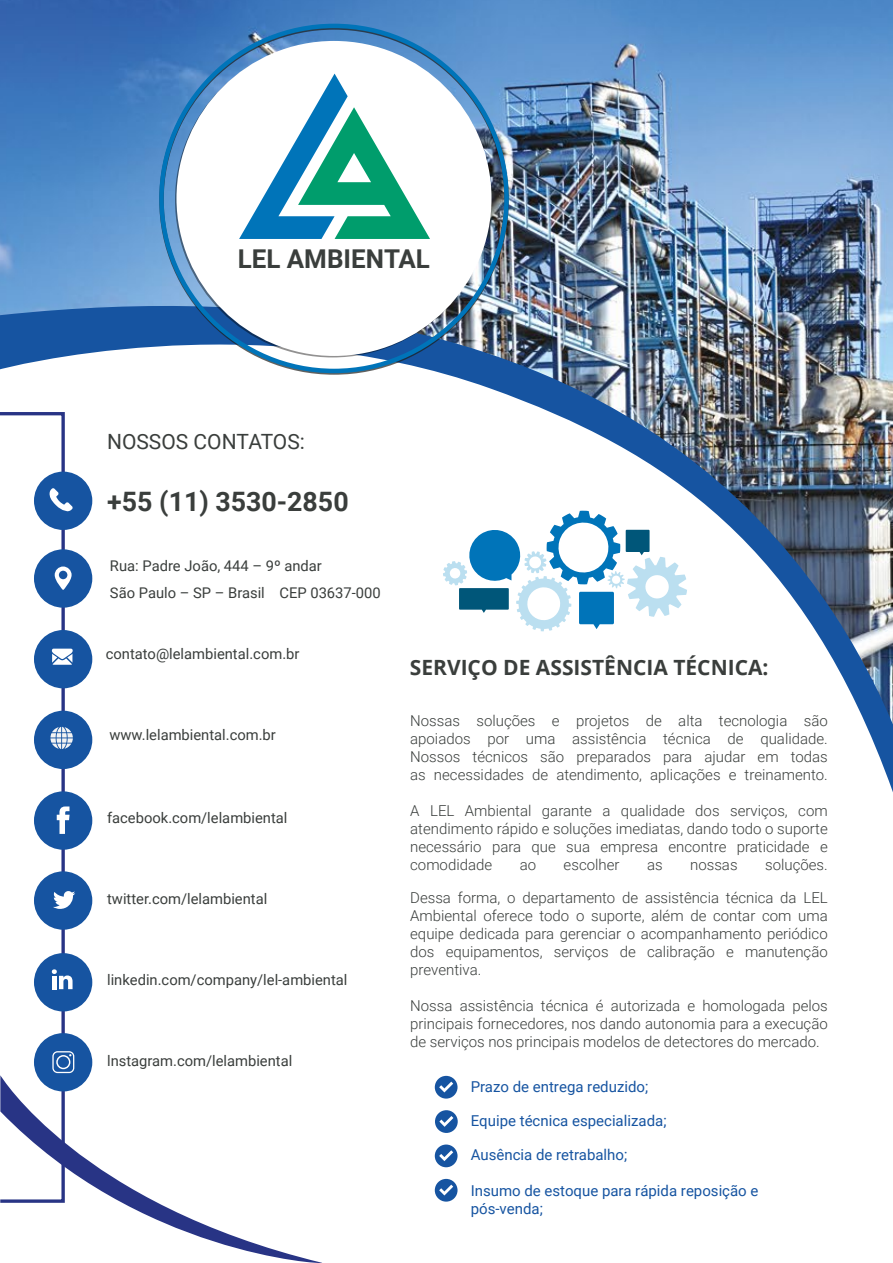
<style>
.page{position:relative;width:893px;height:1263px;background:#fff}
.page>*{position:absolute;margin:0;border:0;box-sizing:border-box;transform-origin:0 0}
.t1{font:700 26.7px "Roboto";color:#3a3e3c}
.t2{font:700 25.95px "Roboto";color:#3a3e3c}
.t3{font:700 21px "Open Sans";color:#3a3e3c}
.t4{font:21px "Roboto";color:#3a3e3c}
.t5{font:300 15px/18px "Roboto";color:#3a3e3c;text-align:justify}
.t6{font:15px/18px "Roboto";color:#1654a1}
.t7{font:14.7px/27px "Roboto";color:#3a3e3c}
</style>
<div class="page">
<img style="left:0;top:0;width:893px;height:250px">
<svg style="left:34px;top:795px;width:31px;height:280px"></svg>
<div style="left:34px;top:791px;width:58px;height:59px;background:#1654a1;border-radius:50%"></div>
<div style="left:34px;top:871px;width:58px;height:59px;background:#1654a1;border-radius:50%"></div>
<div style="left:34px;top:953px;width:58px;height:58px;background:#1654a1;border-radius:50%"></div>
<div style="left:34px;top:1033px;width:58px;height:58px;background:#1654a1;border-radius:50%"></div>
<svg style="left:435px;top:1110px;width:23px;height:23px"></svg>
<svg style="left:435px;top:1144px;width:23px;height:23px"></svg>
<svg style="left:435px;top:1076px;width:23px;height:23px"></svg>
<svg style="left:435px;top:1179px;width:23px;height:23px"></svg>
<svg style="left:52px;top:969px;width:21px;height:20px"></svg>
<svg style="left:57px;top:806px;width:13px;height:28px"></svg>
<svg style="left:53px;top:891px;width:22px;height:18px"></svg>
<svg style="left:52px;top:1051px;width:22px;height:22px"></svg>
<svg style="left:0;top:1075px;width:322px;height:188px"></svg>
<img style="left:0;top:250px;width:893px;height:542px">
<div style="left:177px;top:41px;width:315px;height:315px;background:#fff;border-radius:50%"></div>
<svg style="left:239px;top:74px;width:191px;height:165px"></svg>
<svg style="left:889px;top:722px;width:4px;height:70px"></svg>
<h2 class="t2" style="left:238px;top:241px;width:194px">LEL AMBIENTAL</h2>
<h3 class="t4" style="left:107px;top:427px;width:199px">NOSSOS CONTATOS:</h3>
<h1 class="t1" style="left:107px;top:482px;width:243px">+55 (11) 3530-2850</h1>
<p class="t7" style="left:110px;top:552px;width:272px">Rua: Padre João, 444 – 9º andar<br>São Paulo – SP – Brasil CEP 03637-000</p>
<p class="t7" style="left:106px;top:640px;width:195px">contato@lelambiental.com.br</p>
<p class="t7" style="left:109px;top:721px;width:168px">www.lelambiental.com.br</p>
<p class="t7" style="left:107px;top:803px;width:182px">facebook.com/lelambiental</p>
<p class="t7" style="left:107px;top:884px;width:162px">twitter.com/lelambiental</p>
<p class="t7" style="left:107px;top:965px;width:242px">linkedin.com/company/lel-ambiental</p>
<p class="t7" style="left:107px;top:1046px;width:187px">lnstagram.com/lelambiental</p>
<h3 class="t3" style="left:410px;top:652px;width:360px">SERVIÇO DE ASSISTÊNCIA TÉCNICA:</h3>
<p class="t5" style="left:410px;top:711px;width:419px">Nossas soluções e projetos de alta tecnologia são apoiados por uma assistência técnica de qualidade.<br>Nossos técnicos são preparados para ajudar em todas as necessidades de atendimento, aplicações e treinamento.</p>
<p class="t5" style="left:410px;top:801px;width:419px">A LEL Ambiental garante a qualidade dos serviços, com atendimento rápido e soluções imediatas, dando todo o suporte necessário para que sua empresa encontre praticidade e comodidade</p>
<p class="t5" style="left:410px;top:848px;width:419px;line-height:32.8px;text-align:right">soluções.<br>Dessa forma, o departamento de assistência técnica da LEL</p>
<p class="t5" style="left:410px;top:906px;width:419px">Ambiental oferece todo o suporte, além de contar com uma equipe dedicada para gerenciar o acompanhamento periódico dos equipamentos, serviços de calibração e manutenção preventiva.</p>
<p class="t5" style="left:410px;top:996px;width:419px">Nossa assistência técnica é autorizada e homologada pelos principais fornecedores, nos dando autonomia para a execução de serviços nos principais modelos de detectores do mercado.</p>
<p class="t5" style="left:520px;top:855px;width:18px">ao</p>
<p class="t5" style="left:564px;top:855px;width:57px">escolher</p>
<p class="t5" style="left:647px;top:855px;width:17px">as</p>
<p class="t5" style="left:690px;top:855px;width:49px">nossas</p>
<p class="t6" style="left:471px;top:1077px;width:179px">Prazo de entrega reduzido;</p>
<p class="t6" style="left:471px;top:1111px;width:197px">Equipe técnica especializada;</p>
<p class="t6" style="left:471px;top:1145px;width:158px">Ausência de retrabalho;</p>
<p class="t6" style="left:471px;top:1181px;width:289px">Insumo de estoque para rápida reposição e pós-venda;</p>
</div>
